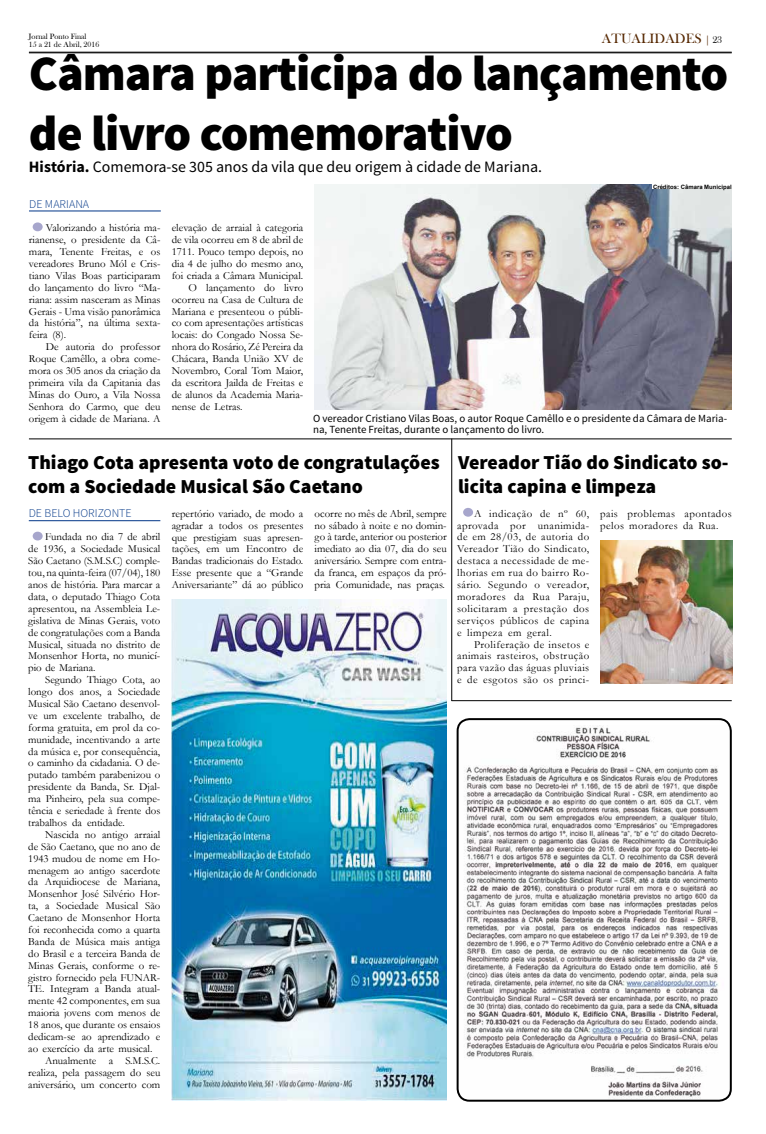
<style>
.page{position:relative;width:766px;height:1134px;background:#fff}
.page>*{position:absolute;margin:0;border:0;box-sizing:border-box;transform-origin:0 0}
.t1{font:900 49.5px/59.5px "Source Sans Pro";letter-spacing:-.02em;color:#000}
.t2{font:900 19.8px/23.8px "Source Sans Pro";color:#000}
.t3{font:15.9px "Source Sans Pro";color:#000}
.t4{font:13.9px "Bask Old Face";color:#562802}
.t5{font:300 11.9px "Source Sans Pro";color:#003687}
.t6{font:10.9px/11.9px "Garamond";color:#000;text-align:justify}
.t7{font:10.9px/11.9px "Source Sans Pro";color:#000}
.t8{font:10.9px/11.9px "Garamond";letter-spacing:.04em;color:#000}
.t9{font:7.9px/7.9px "Bask Old Face";color:#000}
.t10{font:700 5.9px "Arial";color:#000}
.s1{font-size:9.9px}
.s2{font-size:9.9px;color:#000}
.s3{font-weight:700}
</style>
<div class="page">
<hr style="left:29px;top:52px;width:702px;height:1px;background:#000">
<hr style="left:29px;top:53px;width:702px;height:1px;background:#000">
<img style="left:459px;top:725px;width:271px;height:374px">
<div style="left:456px;top:718px;width:275px;height:384px;border:2px solid #000;border-radius:12px"></div>
<img style="left:172px;top:600px;width:274px;height:501px">
<hr style="left:29px;top:211px;width:132px;height:1px;background:#003687">
<div style="left:33px;top:222px;width:10px;height:9px;background:#a7a6cc;border-radius:50%"></div>
<img style="left:314px;top:184px;width:417px;height:226px">
<div style="left:652px;top:184px;width:79px;height:5px;background:#fff"></div>
<hr style="left:29px;top:439px;width:702px;height:1px;background:#000">
<div style="left:33px;top:532px;width:10px;height:8px;background:#a7a6cc;border-radius:50%"></div>
<hr style="left:29px;top:520px;width:131px;height:1px;background:#003687">
<hr style="left:451px;top:439px;width:1px;height:262px;background:#000">
<hr style="left:451px;top:700px;width:280px;height:1px;background:#000">
<div style="left:463px;top:508px;width:10px;height:9px;background:#a7a6cc;border-radius:50%"></div>
<img style="left:600px;top:540px;width:132px;height:143px">
<p class="t9" style="left:29px;top:32px;width:72px">Jornal Ponto Final<br>15 a 21 de Abril, 2016</p>
<p class="t4" style="left:601px;top:31px;width:122px">ATUALIDADES <span class="s1">|</span> <span class="s2">23</span></p>
<h1 class="t1" style="left:29px;top:46px;width:700px">Câmara participa do lançamento de livro comemorativo</h1>
<h3 class="t3" style="left:29px;top:157px;width:514px"><span class="s3">História.</span> Comemora-se 305 anos da vila que deu origem à cidade de Mariana.</h3>
<p class="t5" style="left:29px;top:196px;width:61px">DE MARIANA</p>
<p class="t6" style="left:29px;top:222px;width:133px;text-indent:17px">Valorizando a história ma&shy;rianense, o presidente da Câ&shy;mara, Tenente Freitas, e os vereadores Bruno Mól e Cris&shy;tiano Vilas Boas participaram do lançamento do livro “Ma&shy;riana: assim nasceram as Minas Gerais - Uma visão panorâmica da história”, na última sexta&shy;feira (8).</p>
<p class="t6" style="left:29px;top:341px;width:133px;text-indent:17px">De autoria do professor Roque Camêllo, a obra come&shy;mora os 305 anos da criação da primeira vila da Capitania das Minas do Ouro, a Vila Nossa Senhora do Carmo, que deu origem à cidade de Mariana. A</p>
<p class="t10" style="left:653px;top:183px;width:80px">Créditos: Câmara Municipal</p>
<p class="t6" style="left:172px;top:222px;width:133px">elevação de arraial à categoria</p>
<p class="t6" style="left:172px;top:234px;width:133px">de vila ocorreu em 8 de abril de</p>
<p class="t6" style="left:172px;top:245px;width:133px">1711. Pouco tempo depois, no</p>
<p class="t6" style="left:172px;top:257px;width:133px">dia 4 de julho do mesmo ano,</p>
<p class="t6" style="left:172px;top:269px;width:133px">foi criada a Câmara Municipal.</p>
<p class="t6" style="left:188px;top:281px;width:116px">O lançamento do livro</p>
<p class="t6" style="left:172px;top:293px;width:133px">ocorreu na Casa de Cultura de</p>
<p class="t6" style="left:172px;top:305px;width:133px">Mariana e presenteou o públi-</p>
<p class="t6" style="left:172px;top:317px;width:133px">co com apresentações artísticas</p>
<p class="t6" style="left:172px;top:329px;width:133px">locais: do Congado Nossa Se-</p>
<p class="t6" style="left:172px;top:341px;width:133px">nhora do Rosário, Zé Pereira da</p>
<p class="t6" style="left:172px;top:352px;width:133px">Chácara, Banda União XV de</p>
<p class="t6" style="left:172px;top:364px;width:133px">Novembro, Coral Tom Maior,</p>
<p class="t6" style="left:172px;top:376px;width:133px">da escritora Jailda de Freitas e</p>
<p class="t6" style="left:172px;top:388px;width:133px">de alunos da Academia Maria-</p>
<p class="t6" style="left:172px;top:400px;width:72px">nense de Letras.</p>
<p class="t7" style="left:313px;top:412px;width:415px">O vereador Cristiano Vilas Boas, o autor Roque Camêllo e o presidente da Câmara de Maria&shy;na, Tenente Freitas, durante o lançamento do livro.</p>
<h2 class="t2" style="left:28px;top:452px;width:413px">Thiago Cota apresenta voto de congratulações com a Sociedade Musical São Caetano</h2>
<p class="t6" style="left:28px;top:531px;width:134px;text-indent:17px">Fundada no dia 7 de abril de 1936, a Sociedade Musical São Caetano (S.M.S.C) comple&shy;tou, na quinta-feira (07/04), 180 anos de história. Para marcar a data, o deputado Thiago Cota apresentou, na Assembleia Le&shy;gislativa de Minas Gerais, voto de congratulações com a Banda Musical, situada no distrito de Monsenhor Horta, no municí&shy;pio de Mariana.</p>
<p class="t6" style="left:28px;top:673px;width:134px;text-indent:17px">Segundo Thiago Cota, ao longo dos anos, a Sociedade Musical São Caetano desenvol&shy;ve um excelente trabalho, de forma gratuita, em prol da co&shy;munidade, incentivando a arte da música e, por consequência, o caminho da cidadania. O de&shy;putado também parabenizou o presidente da Banda, Sr. Djal&shy;ma Pinheiro, pela sua compe&shy;tência e seriedade à frente dos trabalhos da entidade.</p>
<p class="t6" style="left:45px;top:828px;width:117px">Nascida no antigo arraial</p>
<p class="t6" style="left:28px;top:840px;width:134px">de São Caetano, que no ano de</p>
<p class="t6" style="left:28px;top:852px;width:134px">1943 mudou de nome em Ho-</p>
<p class="t6" style="left:28px;top:864px;width:134px">menagem ao antigo sacerdote</p>
<p class="t6" style="left:28px;top:876px;width:134px">da Arquidiocese de Mariana,</p>
<p class="t6" style="left:28px;top:888px;width:134px">Monsenhor José Silvério Hor-</p>
<p class="t6" style="left:28px;top:899px;width:134px">ta, a Sociedade Musical São</p>
<p class="t6" style="left:28px;top:911px;width:134px">Caetano de Monsenhor Horta</p>
<p class="t6" style="left:28px;top:923px;width:134px">foi reconhecida como a quarta</p>
<p class="t6" style="left:28px;top:935px;width:134px">Banda de Música mais antiga</p>
<p class="t6" style="left:28px;top:947px;width:134px">do Brasil e a terceira Banda de</p>
<p class="t6" style="left:28px;top:959px;width:134px">Minas Gerais, conforme o re-</p>
<p class="t6" style="left:28px;top:971px;width:134px">gistro fornecido pela FUNAR-</p>
<p class="t6" style="left:28px;top:983px;width:134px">TE. Integram a Banda atual-</p>
<p class="t6" style="left:28px;top:995px;width:134px">mente 42 componentes, em sua</p>
<p class="t6" style="left:28px;top:1006px;width:134px">maioria jovens com menos de</p>
<p class="t6" style="left:28px;top:1018px;width:134px">18 anos, que durante os ensaios</p>
<p class="t6" style="left:28px;top:1030px;width:134px">dedicam-se ao aprendizado e</p>
<p class="t6" style="left:28px;top:1042px;width:126px">ao exercício da arte musical.</p>
<p class="t6" style="left:45px;top:1054px;width:117px">Anualmente a S.M.S.C.</p>
<p class="t6" style="left:28px;top:1066px;width:134px">realiza, pela passagem do seu</p>
<p class="t6" style="left:28px;top:1078px;width:134px">aniversário, um concerto com</p>
<p class="t5" style="left:29px;top:505px;width:104px">DE BELO HORIZONTE</p>
<p class="t6" style="left:172px;top:507px;width:133px">repertório variado, de modo a agradar a todos os presentes que prestigiam suas apresen&shy;tações, em um Encontro de Bandas tradicionais do Estado.<br>Esse presente que a “Grande Aniversariante” dá ao público</p>
<p class="t6" style="left:314px;top:507px;width:134px">ocorre no mês de Abril, sempre no sábado à noite e no domin&shy;go à tarde, anterior ou posterior imediato ao dia 07, dia do seu aniversário. Sempre com entra&shy;da franca, em espaços da pró&shy;pria Comunidade, nas praças.</p>
<h2 class="t2" style="left:458px;top:452px;width:272px">Vereador Tião do Sindicato so&shy;licita capina e limpeza</h2>
<p class="t6" style="left:457px;top:507px;width:134px;text-indent:17px">A indicação de nº 60, aprovada por unanimida&shy;de em 28/03, de autoria do Vereador Tião do Sindicato, destaca a necessidade de me&shy;lhorias em rua do bairro Ro&shy;sário. Segundo o vereador, moradores da Rua Paraju, solicitaram a prestação dos serviços públicos de capina e limpeza em geral.</p>
<p class="t6" style="left:457px;top:638px;width:134px;text-indent:17px">Proliferação de insetos e animais rasteiros, obstrução para vazão das águas pluviais e de esgotos são os princi-</p>
<p class="t8" style="left:600px;top:507px;width:133px">pais problemas apontados pelos moradores da Rua.</p>
</div>
